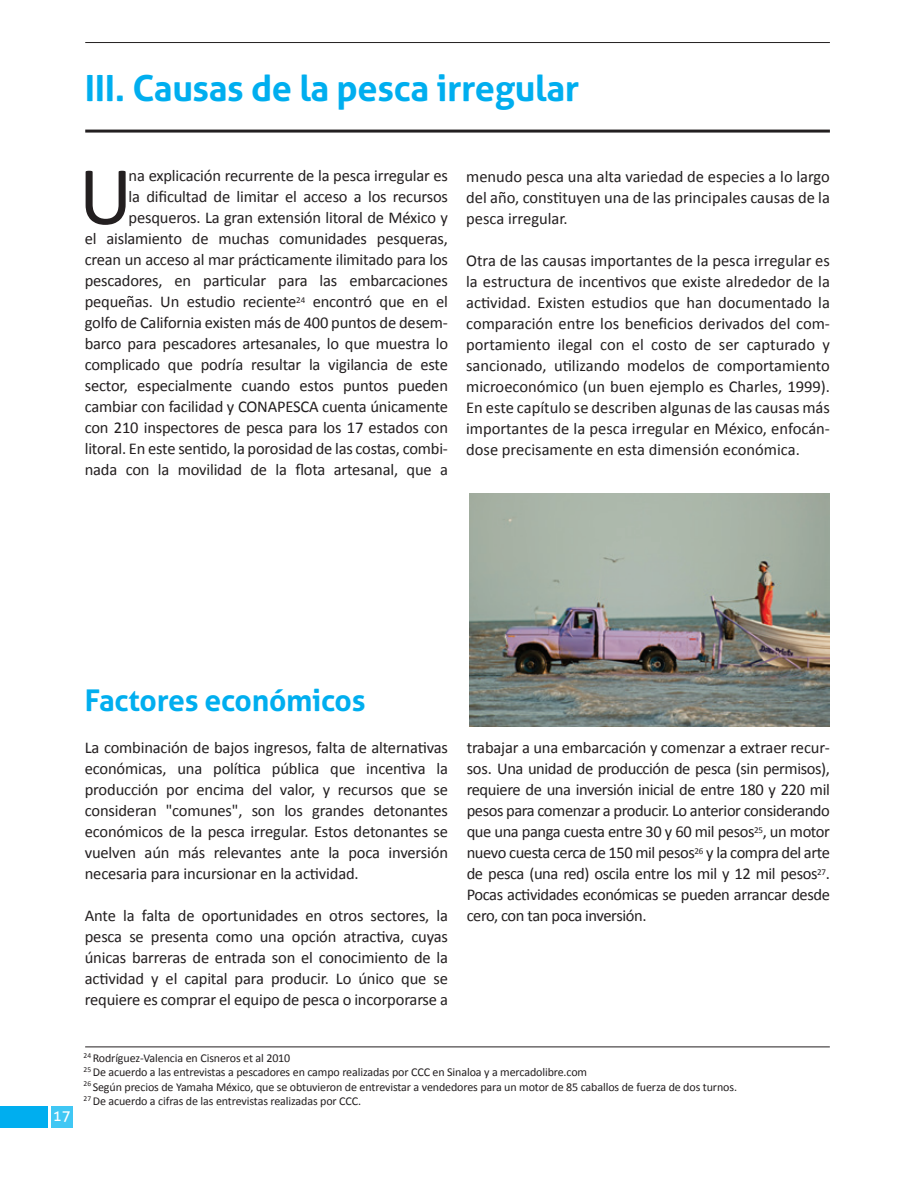
<style>
.page{position:relative;width:915px;height:1191px;background:#fff}
.page>*{position:absolute;margin:0;border:0;box-sizing:border-box;transform-origin:0 0}
.t1{font:84px "Calibri";color:#231f20}
.t2{font:700 36px "Aller";letter-spacing:-.01em;color:#00aeef}
.t3{font:700 30px "Aller";letter-spacing:-.01em;color:#00aeef}
.t4{font:16.5px/21px "Calibri";letter-spacing:-.01em;color:#231f20;text-align:justify}
.t5{font:15px "Aller";color:#fff}
.t6{font:12px/14.4px "Calibri";letter-spacing:-.01em;color:#231f20}
</style>
<div class="page">
<hr style="left:85px;top:42px;width:744px;height:1px;background:#231f20">
<hr style="left:85px;top:1046px;width:744px;height:1px;background:#231f20">
<div style="left:0;top:1106px;width:48px;height:21px;background:#00aeef"></div>
<div style="left:51px;top:1106px;width:21px;height:21px;background:#40c7f4"></div>
<hr style="left:85px;top:130px;width:744px;height:3px;background:#231f20">
<img style="left:469px;top:494px;width:360px;height:232px">
<h2 class="t2" style="left:85px;top:66px;width:496px">III. Causas de la pesca irregular</h2>
<p class="t4" style="left:85px;top:165px;width:364px;text-align:right">na explicación recurrente de la pesca irregular es<br>la dificultad de limitar el acceso a los recursos pesqueros. La gran extensión litoral de México y<br>el aislamiento de muchas comunidades pesqueras, crean un acceso al mar prácticamente ilimitado para los pescadores, en particular para las embarcaciones pequeñas. Un estudio reciente<sup>24</sup> encontró que en el golfo de California existen más de 400 puntos de desem&shy;barco para pescadores artesanales, lo que muestra lo complicado que podría resultar la vigilancia de este sector, especialmente cuando estos puntos pueden cambiar con facilidad y CONAPESCA cuenta únicamente con 210 inspectores de pesca para los 17 estados con litoral. En este sentido, la porosidad de las costas, combi&shy;nada con la movilidad de la flota artesanal, que a</p>
<h1 class="t1" style="left:79px;top:143px;width:55px">U</h1>
<p class="t4" style="left:466px;top:166px;width:365px">menudo pesca una alta variedad de especies a lo largo del año, constituyen una de las principales causas de la pesca irregular.</p>
<p class="t4" style="left:466px;top:250px;width:365px">Otra de las causas importantes de la pesca irregular es la estructura de incentivos que existe alrededor de la actividad. Existen estudios que han documentado la comparación entre los beneficios derivados del com&shy;portamiento ilegal con el costo de ser capturado y sancionado, utilizando modelos de comportamiento microeconómico (un buen ejemplo es Charles, 1999).<br>En este capítulo se describen algunas de las causas más importantes de la pesca irregular en México, enfocán&shy;dose precisamente en esta dimensión económica.</p>
<h3 class="t3" style="left:85px;top:682px;width:282px">Factores económicos</h3>
<p class="t4" style="left:85px;top:737px;width:364px">La combinación de bajos ingresos, falta de alternativas económicas, una política pública que incentiva la producción por encima del valor, y recursos que se consideran "comunes", son los grandes detonantes económicos de la pesca irregular. Estos detonantes se vuelven aún más relevantes ante la poca inversión necesaria para incursionar en la actividad.</p>
<p class="t4" style="left:85px;top:905px;width:364px">Ante la falta de oportunidades en otros sectores, la pesca se presenta como una opción atractiva, cuyas únicas barreras de entrada son el conocimiento de la actividad y el capital para producir. Lo único que se requiere es comprar el equipo de pesca o incorporarse a</p>
<p class="t4" style="left:466px;top:737px;width:365px">trabajar a una embarcación y comenzar a extraer recur&shy;sos. Una unidad de producción de pesca (sin permisos), requiere de una inversión inicial de entre 180 y 220 mil pesos para comenzar a producir. Lo anterior considerando que una panga cuesta entre 30 y 60 mil pesos<sup>25</sup>, un motor nuevo cuesta cerca de 150 mil pesos<sup>26</sup> y la compra del arte de pesca (una red) oscila entre los mil y 12 mil pesos<sup>27</sup>.<br>Pocas actividades económicas se pueden arrancar desde cero, con tan poca inversión.</p>
<p class="t5" style="left:53px;top:1106px;width:19px">17</p>
<p class="t6" style="left:84px;top:1050px;width:654px"><sup>24</sup> Rodríguez-Valencia en Cisneros et al 2010<br><sup>25</sup> De acuerdo a las entrevistas a pescadores en campo realizadas por CCC en Sinaloa y a mercadolibre.com<br><sup>26</sup> Según precios de Yamaha México, que se obtuvieron de entrevistar a vendedores para un motor de 85 caballos de fuerza de dos turnos.<br><sup>27</sup> De acuerdo a cifras de las entrevistas realizadas por CCC.</p>
</div>
